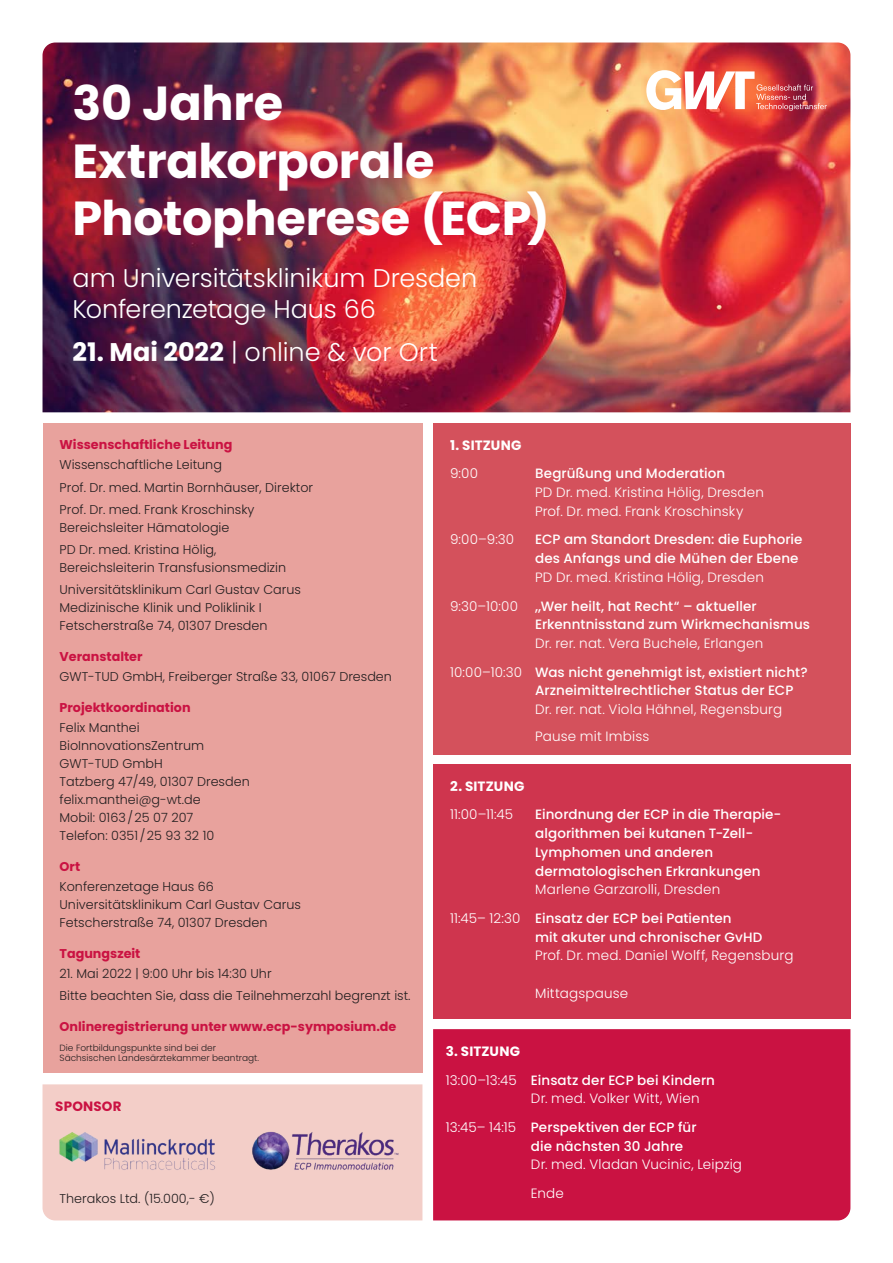
<style>
.page{position:relative;width:893px;height:1263px;background:#fff}
.page>*{position:absolute;margin:0;border:0;box-sizing:border-box;transform-origin:0 0}
.t1{font:700 47.7px/57.3px "Poppins";letter-spacing:-.005em;color:#fff}
.t2{font:300 25.5px/30.6px "Poppins";letter-spacing:-.005em;color:#fff}
.t3{font:300 13.5px/28.5px "Poppins";letter-spacing:.015em;color:#fff}
.t4{font:500 13.5px/18.8px "Poppins";letter-spacing:.005em;color:#fff}
.t5{font:700 13.5px "Poppins";letter-spacing:.015em;color:#fff}
.t6{font:700 13.5px "Poppins";letter-spacing:.015em;color:#ca1242}
.t7{font:300 12.75px/18px "Poppins";color:#231f20}
.t8{font:700 12.75px "Poppins";color:#ca1242}
.t9{font:300 9px/10.8px "Poppins";color:#231f20}
.s1{font-weight:700}
.s2{font-weight:500}
.s3{font-weight:300}
</style>
<div class="page">
<img style="left:43px;top:43px;width:807px;height:369px">
<div style="left:433px;top:423px;width:417px;height:331px;background:#d4515c"></div>
<div style="left:433px;top:1029px;width:417px;height:191px;background:#ca1242"></div>
<div style="left:433px;top:764px;width:417px;height:255px;background:#cf354e"></div>
<div style="left:43px;top:1084px;width:379px;height:136px;background:#f3cec8"></div>
<img style="left:55px;top:1127px;width:346px;height:46px">
<div style="left:43px;top:423px;width:379px;height:649px;background:#e8a29d"></div>
<div style="left:54px;top:64px;width:512px;height:204px;background:#ca1242;opacity:.75"></div>
<img style="left:646px;top:70px;width:181px;height:41px">
<h1 class="t1" style="left:73px;top:75px;width:479px">30 Jahre<br>Extrakorporale<br>Photopherese (ECP)</h1>
<h2 class="t2" style="left:73px;top:263px;width:406px">am Universitätsklinikum Dresden<br>Konferenzetage Haus 66</h2>
<h2 class="t2" style="left:73px;top:337px;width:367px"><span class="s1">21. Mai 2022</span> | online &amp; vor Ort</h2>
<p class="t8" style="left:60px;top:437px;width:174px">Wissenschaftliche Leitung</p>
<p class="t7" style="left:60px;top:454px;width:255px;line-height:22.2px">Wissenschaftliche Leitung<br>Prof. Dr. med. Martin Bornhäuser, Direktor<br>Prof. Dr. med. Frank Kroschinsky</p>
<p class="t7" style="left:60px;top:516px;width:171px;line-height:22.2px">Bereichsleiter Hämatologie<br>PD Dr. med. Kristina Hölig,</p>
<p class="t7" style="left:60px;top:556px;width:243px;line-height:22.2px">Bereichsleiterin Transfusionsmedizin<br>Universitätsklinikum Carl Gustav Carus</p>
<p class="t7" style="left:60px;top:599px;width:210px">Medizinische Klinik und Poliklinik I<br>Fetscherstraße 74, 01307 Dresden</p>
<p class="t8" style="left:60px;top:649px;width:85px">Veranstalter</p>
<p class="t7" style="left:60px;top:668px;width:334px">GWT-TUD GmbH, Freiberger Straße 33, 01067 Dresden</p>
<p class="t8" style="left:60px;top:700px;width:133px">Projektkoordination</p>
<p class="t7" style="left:60px;top:719px;width:192px">Felix Manthei<br>BioInnovationsZentrum<br>GWT-TUD GmbH<br>Tatzberg 47/49, 01307 Dresden felix.manthei@g-wt.de<br>Mobil: 0163/25 07 207<br>Telefon: 0351 /25 93 32 10</p>
<p class="t8" style="left:60px;top:859px;width:22px">Ort</p>
<p class="t7" style="left:60px;top:877px;width:243px">Konferenzetage Haus 66<br>Universitätsklinikum Carl Gustav Carus<br>Fetscherstraße 74, 01307 Dresden</p>
<p class="t8" style="left:60px;top:946px;width:82px">Tagungszeit</p>
<p class="t7" style="left:60px;top:962px;width:353px;line-height:22.2px">21. Mai 2022 | 9:00 Uhr bis 14:30 Uhr<br>Bitte beachten Sie, dass die Teilnehmerzahl begrenzt ist.</p>
<p class="t8" style="left:60px;top:1019px;width:338px">Onlineregistrierung unter www.ecp-symposium.de</p>
<p class="t9" style="left:60px;top:1042px;width:201px">Die Fortbildungspunkte sind bei der<br>Sächsischen Landesärztekammer beantragt.</p>
<p class="t6" style="left:55px;top:1099px;width:68px">SPONSOR</p>
<p class="t7" style="left:60px;top:1190px;width:157px">Therakos Ltd. (15.000,- €)</p>
<p class="t5" style="left:450px;top:437px;width:73px">1. SITZUNG</p>
<p class="t3" style="left:450px;top:459px;width:29px">9:00</p>
<p class="t4" style="left:535px;top:464px;width:191px">Begrüßung und Moderation</p>
<p class="t3" style="left:535px;top:483px;width:230px;line-height:18.8px">PD Dr. med. Kristina Hölig, Dresden<br>Prof. Dr. med. Frank Kroschinsky</p>
<p class="t3" style="left:450px;top:526px;width:66px">9:00–9:30</p>
<p class="t4" style="left:535px;top:530px;width:269px">ECP am Standort Dresden: die Euphorie des Anfangs und die Mühen der Ebene</p>
<p class="t3" style="left:535px;top:563px;width:230px">PD Dr. med. Kristina Hölig, Dresden</p>
<p class="t3" style="left:450px;top:592px;width:69px">9:30–10:00</p>
<p class="t4" style="left:535px;top:596px;width:276px">„Wer heilt, hat Recht“ – aktueller<br>Erkenntnisstand zum Wirkmechanismus</p>
<p class="t3" style="left:450px;top:629px;width:359px;text-indent:85px">Dr. rer. nat. Vera Buchele, Erlangen<br>10:00–10:30 <span class="s2">Was nicht genehmigt ist, existiert nicht?</span></p>
<p class="t4" style="left:535px;top:681px;width:260px">Arzneimittelrechtlicher Status der ECP</p>
<p class="t3" style="left:535px;top:696px;width:248px;line-height:27.3px">Dr. rer. nat. Viola Hähnel, Regensburg<br>Pause mit Imbiss</p>
<p class="t5" style="left:450px;top:778px;width:76px">2. SITZUNG</p>
<p class="t3" style="left:450px;top:800px;width:65px">11:00–11:45</p>
<p class="t4" style="left:535px;top:805px;width:248px">Einordnung der ECP in die Therapie&shy;algorithmen bei kutanen T-Zell-<br>Lymphomen und anderen dermatologischen Erkrankungen</p>
<p class="t3" style="left:450px;top:875px;width:283px;text-indent:85px">Marlene Garzarolli, Dresden<br>11:45– 12:30 <span class="s2">Einsatz der ECP bei Patienten</span></p>
<p class="t4" style="left:535px;top:928px;width:229px">mit akuter und chronischer GvHD</p>
<p class="t3" style="left:535px;top:941px;width:260px">Prof. Dr. med. Daniel Wolff, Regensburg</p>
<p class="t3" style="left:535px;top:978px;width:95px">Mittagspause</p>
<p class="t4" style="left:446px;top:1037px;width:271px;line-height:28.5px"><span class="s1">3. SITZUNG<br></span><span class="s3">13:00–13:45</span> Einsatz der ECP bei Kindern</p>
<p class="t3" style="left:446px;top:1084px;width:255px;text-align:right">Dr. med. Volker Witt, Wien<br>13:45– 14:15 <span class="s2">Perspektiven der ECP für</span></p>
<p class="t4" style="left:531px;top:1136px;width:154px">die nächsten 30 Jahre</p>
<p class="t3" style="left:531px;top:1150px;width:213px">Dr. med. Vladan Vucinic, Leipzig<br>Ende</p>
</div>
